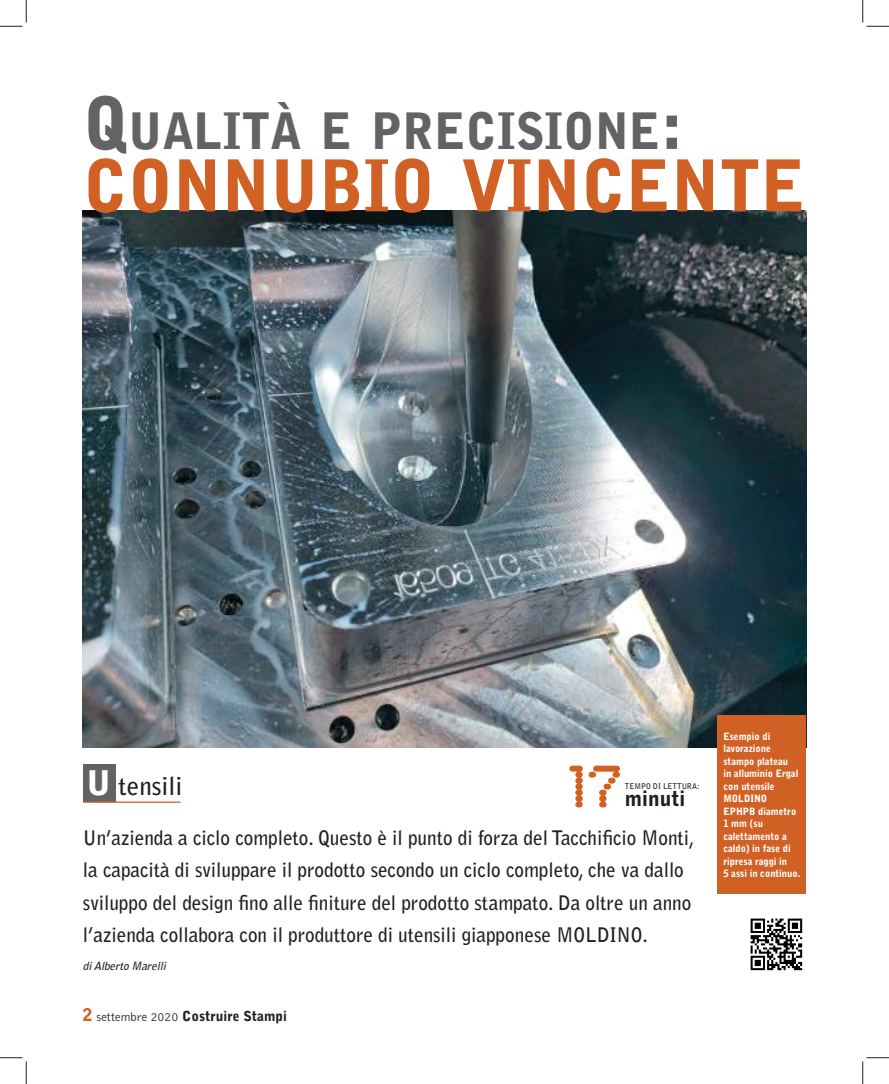
<style>
.page{position:relative;width:889px;height:1084px;background:#fff}
.page>*{position:absolute;margin:0;border:0;box-sizing:border-box;transform-origin:0 0}
.t1{font:900 70.88px "Bell Gothic";color:#d16025;scale:.95 1}
.t2{font:62.5px "Synchro Plain";color:#d16025}
.t3{font:900 49.88px "Bell Gothic";color:#656265;scale:.95 1}
.t4{font:700 25px "Bell Gothic";color:#241f1f}
.t5{font:900 20.88px "Bell Gothic";color:#241f1f}
.t6{font:700 20px/32.5px "Bell Gothic";letter-spacing:-.005em;color:#241f1f;scale:.96 1}
.t7{font:900 13.75px "Bell Gothic";color:#241f1f}
.t8{font:italic 700 11.25px "Bell Gothic";color:#241f1f}
.t9{font:900 10px/12.5px "Bell Gothic";color:#fff;scale:.95 1}
.t10{font:700 7.88px "Bell Gothic";color:#241f1f;scale:.96 1}
.s1{font-size:71.25px}
.s2{font-weight:900;font-size:33.75px;color:#fff}
.s3{font-size:17.5px;color:#d16025}
.s4{font-weight:300;font-size:12.5px}
</style>
<div class="page">
<img style="left:83px;top:211px;width:723px;height:536px">
<div style="left:83px;top:764px;width:33px;height:38px;background:#656265"></div>
<hr style="left:83px;top:801px;width:97px;height:2px;background:#d16025">
<div style="left:718px;top:715px;width:88px;height:178px;background:#d16025"></div>
<img style="left:750px;top:918px;width:53px;height:53px">
<svg style="left:0;top:0;width:27px;height:27px"></svg>
<svg style="left:0;top:1057px;width:27px;height:27px"></svg>
<svg style="left:862px;top:0;width:27px;height:27px"></svg>
<svg style="left:862px;top:1057px;width:27px;height:27px"></svg>
<h3 class="t3" style="left:83px;top:102px;width:633px"><span class="s1">Q</span>UALITÀ E PRECISIONE<span class="s1">:</span></h3>
<h1 class="t1" style="left:83px;top:145px;width:762px">CONNUBIO VINCENTE</h1>
<h2 class="t2" style="left:568px;top:742px;width:55px">17</h2>
<p class="t4" style="left:87px;top:771px;width:97px"><span class="s2">U</span> tensili</p>
<p class="t10" style="left:625px;top:781px;width:79px">TEMPO DI LETTURA:</p>
<p class="t5" style="left:625px;top:786px;width:62px">minuti</p>
<p class="t6" style="left:83px;top:821px;width:638px">Un’azienda a ciclo completo. Questo è il punto di forza del Tacchificio Monti, la capacità di sviluppare il prodotto secondo un ciclo completo, che va dallo sviluppo del design fino alle finiture del prodotto stampato. Da oltre un anno l’azienda collabora con il produttore di utensili giapponese MOLDINO.</p>
<p class="t8" style="left:83px;top:959px;width:87px">diAlbertoMarelli</p>
<p class="t7" style="left:83px;top:1007px;width:205px"><span class="s3">2</span> <span class="s4">settembre 2020</span> Costruire Stampi</p>
<p class="t9" style="left:723px;top:730px;width:83px">Esempio di lavorazione stampo plateau<br>in alluminio Ergal con utensile<br>MOLDINO<br>EPHPB diametro<br>1 mm (su calettamento a caldo) in fase di ripresa raggi in<br>5 assi in continuo.</p>
</div>
